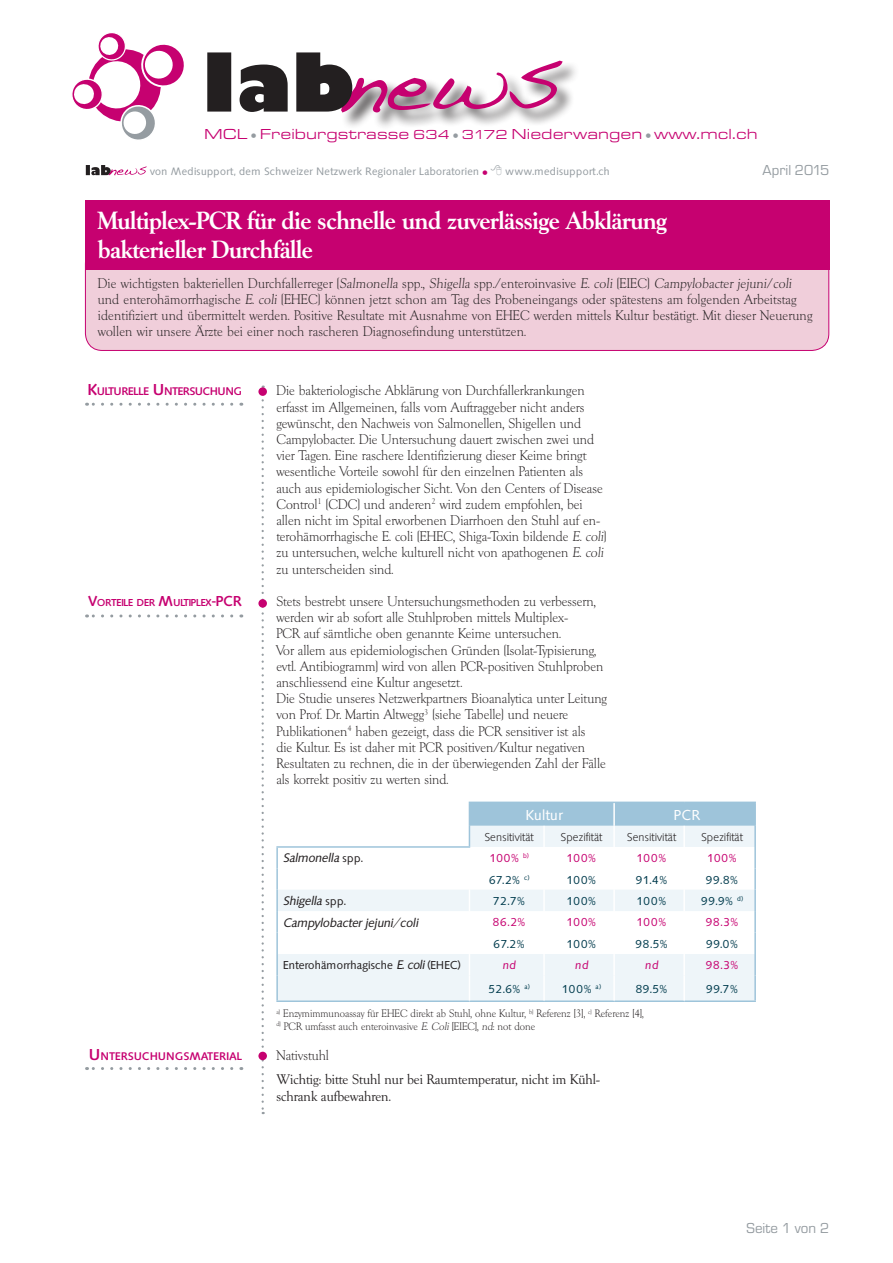
<style>
.page{position:relative;width:893px;height:1263px;background:#fff}
.page>*{position:absolute;margin:0;border:0;box-sizing:border-box;transform-origin:0 0}
.t1{font:600 24px/28.8px "Goudx";letter-spacing:-.015em;color:#fff}
.t2{font:15px "Eurostile T Regu Exte";color:#c60170}
.t3{font:15px "Eurostile T";color:#959ca1}
.t4{font:15px "Saxony";color:#fff}
.t5{font:300 13.5px/16.2px "Goudx";color:#231f20}
.t6{font:13.5px/16.2px "Goudx";color:#231f20}
.t7{font:12px "Saxony";letter-spacing:.02em;color:#003b4d}
.t8{font:italic 12px "Saxony";color:#231f20}
.t9{font:12px "Saxony";letter-spacing:.025em;color:#c60170}
.t10{font:300 12px "Saxony";letter-spacing:-.02em;color:#231f20}
.t11{font:12px "Saxony";letter-spacing:-.02em;color:#231f20}
.t12{font:500 11.55px "Saxony";letter-spacing:-.045em;color:#c60170}
.t13{font:500 11.55px "Saxony";color:#c60170}
.t14{font:11.25px "Saxony";color:#959ca1}
.t15{font:300 10.5px/12.6px "Goudx";color:#231f20}
.t16{font:500 10.5px "Saxony";letter-spacing:-.045em;color:#c60170}
.s1{color:#959ca1}
.s2{font-size:13.5px}
.s3{color:#c60170}
.s4{font-size:16.5px}
.s5{font-size:15px}
.s6{font-style:normal}
.s7{font-style:italic}
</style>
<div class="page">
<svg style="left:72px;top:33px;width:112px;height:107px"></svg>
<div style="left:341px;top:61px;width:239px;height:69px;background:#231f20;opacity:.75"></div>
<svg style="left:207px;top:52px;width:355px;height:60px"></svg>
<svg style="left:86px;top:165px;width:61px;height:10px"></svg>
<svg style="left:262px;top:386px;width:2px;height:728px"></svg>
<svg style="left:87px;top:614px;width:145px;height:3px"></svg>
<div style="left:258px;top:599px;width:9px;height:9px;background:#c60170;border-radius:50%"></div>
<svg style="left:87px;top:403px;width:145px;height:3px"></svg>
<div style="left:258px;top:387px;width:9px;height:9px;background:#c60170;border-radius:50%"></div>
<div style="left:85px;top:247px;width:744px;height:103px;background:#f0ceda;border-radius:17px"></div>
<div style="left:85px;top:247px;width:744px;height:104px;border:1px solid #c60170;border-radius:17px"></div>
<div style="left:85px;top:200px;width:744px;height:69px;background:#c60170"></div>
<svg style="left:278px;top:826px;width:191px;height:174px"></svg>
<hr style="left:469px;top:801px;width:75px;height:2px;background:#9ec4da">
<hr style="left:544px;top:801px;width:70px;height:2px;background:#9ec4da">
<hr style="left:614px;top:801px;width:70px;height:2px;background:#9ec4da">
<hr style="left:684px;top:801px;width:72px;height:2px;background:#9ec4da">
<hr style="left:754px;top:803px;width:2px;height:23px;background:#9ec4da">
<hr style="left:754px;top:826px;width:2px;height:21px;background:#9ec4da">
<hr style="left:276px;top:848px;width:2px;height:20px;background:#9ec4da">
<hr style="left:754px;top:847px;width:2px;height:21px;background:#9ec4da">
<hr style="left:276px;top:868px;width:2px;height:21px;background:#9ec4da">
<hr style="left:754px;top:868px;width:2px;height:21px;background:#9ec4da">
<hr style="left:276px;top:889px;width:2px;height:22px;background:#9ec4da">
<hr style="left:754px;top:889px;width:2px;height:22px;background:#9ec4da">
<hr style="left:276px;top:911px;width:2px;height:21px;background:#9ec4da">
<hr style="left:754px;top:911px;width:2px;height:21px;background:#9ec4da">
<hr style="left:276px;top:932px;width:2px;height:22px;background:#9ec4da">
<hr style="left:754px;top:932px;width:2px;height:22px;background:#9ec4da">
<hr style="left:276px;top:846px;width:194px;height:2px;background:#9ec4da">
<hr style="left:276px;top:954px;width:2px;height:21px;background:#9ec4da">
<hr style="left:754px;top:954px;width:2px;height:21px;background:#9ec4da">
<hr style="left:276px;top:975px;width:2px;height:25px;background:#9ec4da">
<hr style="left:754px;top:975px;width:2px;height:25px;background:#9ec4da">
<hr style="left:276px;top:1000px;width:193px;height:2px;background:#9ec4da">
<hr style="left:469px;top:1000px;width:75px;height:2px;background:#9ec4da">
<hr style="left:544px;top:1000px;width:70px;height:2px;background:#9ec4da">
<hr style="left:614px;top:1000px;width:70px;height:2px;background:#9ec4da">
<hr style="left:684px;top:1000px;width:72px;height:2px;background:#9ec4da">
<svg style="left:469px;top:803px;width:286px;height:197px"></svg>
<hr style="left:543px;top:975px;width:2px;height:25px;background:#fff">
<hr style="left:613px;top:975px;width:2px;height:25px;background:#fff">
<hr style="left:683px;top:975px;width:2px;height:25px;background:#fff">
<svg style="left:87px;top:1067px;width:145px;height:3px"></svg>
<div style="left:258px;top:1052px;width:9px;height:8px;background:#c60170;border-radius:50%"></div>
<p class="t2" style="left:204px;top:126px;width:555px">MCL <span class="s1">■</span> Freiburgstrasse <span class="s2">634</span> <span class="s1">■</span> <span class="s2">3172</span> Niederwangen <span class="s1">■</span> www.mcl.ch</p>
<p class="t14" style="left:150px;top:165px;width:462px">von Medisupport, dem Schweizer Netzwerk Regionaler Laboratorien <span class="s3">■</span> www.medisupport.ch</p>
<p class="t3" style="left:763px;top:162px;width:68px">April 2015</p>
<h1 class="t1" style="left:98px;top:208px;width:571px">Multiplex-PCR für die schnelle und zuverlässige Abklärung bakterieller Durchfälle</h1>
<p class="t5" style="left:98px;top:276px;width:716px">Die wichtigsten bakteriellen Durchfallerreger (Salmonella spp., Shigella spp./enteroinvasive E. coli (EIEC) Campylobacter jejuni/coli und enterohämorrhagische E. coli (EHEC) können jetzt schon am Tag des Probeneingangs oder spätestens am folgenden Arbeitstag identifiziert und übermittelt werden. Positive Resultate mit Ausnahme von EHEC werden mittels Kultur bestätigt. Mit dieser Neuerung wollen wir unsere Ärzte bei einer noch rascheren Diagnosefindung unterstützen.</p>
<p class="t12" style="left:88px;top:385px;width:156px"><span class="s4">K</span>ULTURELLE <span class="s4">U</span> NTERSUCHUNG</p>
<p class="t16" style="left:88px;top:597px;width:154px"><span class="s5">V</span>ORTEILE DER <span class="s5">M</span>ULTIPLEX<span class="s5">-PCR</span></p>
<p class="t13" style="left:89px;top:1049px;width:155px"><span class="s4">U</span> NTERSUCHUNGSMATERIAL</p>
<p class="t5" style="left:276px;top:383px;width:332px">Die bakteriologische Abklärung von Durchfallerkrankungen erfasst im Allgemeinen, falls vom Auftraggeber nicht anders gewünscht, den Nachweis von Salmonellen, Shigellen und Campylobacter. Die Untersuchung dauert zwischen zwei und vier Tagen. Eine raschere Identifizierung dieser Keime bringt wesentliche Vorteile sowohl für den einzelnen Patienten als auch aus epidemiologischer Sicht. Von den Centers of Disease Control<sup>1</sup> (CDC) und anderen<sup>2</sup> wird zudem empfohlen, bei allen nicht im Spital erworbenen Diarrhoen den Stuhl auf en&shy;terohämorrhagische E. coli (EHEC, Shiga-Toxin bildende E. coli) zu untersuchen, welche kulturell nicht von apathogenen E. coli zu unterscheiden sind.</p>
<p class="t5" style="left:276px;top:594px;width:332px">Stets bestrebt unsere Untersuchungsmethoden zu verbessern, werden wir ab sofort alle Stuhlproben mittels Multiplex-<br>PCR auf sämtliche oben genannte Keime untersuchen.<br>Vor allem aus epidemiologischen Gründen (Isolat-Typisierung, evtl. Antibiogramm) wird von allen PCR-positiven Stuhlproben anschliessend eine Kultur angesetzt.<br>Die Studie unseres Netzwerkpartners Bioanalytica unter Leitung von Prof. Dr. Martin Altwegg<sup>3</sup> (siehe Tabelle) und neuere Publikationen<sup>4</sup> haben gezeigt, dass die PCR sensitiver ist als<br>die Kultur. Es ist daher mit PCR positiven/Kultur negativen Resultaten zu rechnen, die in der überwiegenden Zahl der Fälle als korrekt positiv zu werten sind.</p>
<p class="t4" style="left:526px;top:806px;width:39px">Kultur</p>
<p class="t4" style="left:674px;top:806px;width:28px">PCR</p>
<p class="t10" style="left:485px;top:830px;width:51px">Sensitivität</p>
<p class="t10" style="left:561px;top:830px;width:43px">Spezifität</p>
<p class="t10" style="left:627px;top:830px;width:51px">Sensitivität</p>
<p class="t10" style="left:701px;top:830px;width:43px">Spezifität</p>
<p class="t8" style="left:283px;top:851px;width:81px">Salmonella <span class="s6">spp.</span></p>
<p class="t9" style="left:490px;top:852px;width:41px">100% <sup>b)</sup></p>
<p class="t9" style="left:567px;top:852px;width:31px">100%</p>
<p class="t9" style="left:637px;top:852px;width:31px">100%</p>
<p class="t9" style="left:707px;top:852px;width:31px">100%</p>
<p class="t7" style="left:489px;top:873px;width:42px">67.2% <sup>c)</sup></p>
<p class="t7" style="left:567px;top:873px;width:31px">100%</p>
<p class="t7" style="left:636px;top:873px;width:33px">91.4%</p>
<p class="t7" style="left:706px;top:873px;width:34px">99.8%</p>
<p class="t8" style="left:283px;top:894px;width:64px">Shigella <span class="s6">spp.</span></p>
<p class="t7" style="left:493px;top:894px;width:34px">72.7%</p>
<p class="t7" style="left:567px;top:894px;width:31px">100%</p>
<p class="t7" style="left:637px;top:894px;width:31px">100%</p>
<p class="t7" style="left:701px;top:894px;width:44px">99.9% <sup>d)</sup></p>
<p class="t8" style="left:283px;top:915px;width:136px">Campylobacter jejuni/coli</p>
<p class="t9" style="left:493px;top:916px;width:35px">86.2%</p>
<p class="t9" style="left:567px;top:916px;width:31px">100%</p>
<p class="t9" style="left:637px;top:916px;width:31px">100%</p>
<p class="t9" style="left:706px;top:916px;width:34px">98.3%</p>
<p class="t7" style="left:494px;top:937px;width:33px">67.2%</p>
<p class="t7" style="left:567px;top:937px;width:31px">100%</p>
<p class="t7" style="left:635px;top:937px;width:34px">98.5%</p>
<p class="t7" style="left:706px;top:937px;width:34px">99.0%</p>
<p class="t11" style="left:283px;top:959px;width:179px">Enterohämorrhagische <span class="s7">E. coli</span> (EHEC)</p>
<p class="t9" style="left:502px;top:959px;width:17px">nd</p>
<p class="t9" style="left:575px;top:959px;width:17px">nd</p>
<p class="t9" style="left:645px;top:959px;width:17px">nd</p>
<p class="t9" style="left:706px;top:959px;width:34px">98.3%</p>
<p class="t7" style="left:489px;top:982px;width:43px">52.6% <sup>a)</sup></p>
<p class="t7" style="left:562px;top:982px;width:41px">100% <sup>a)</sup></p>
<p class="t7" style="left:636px;top:982px;width:34px">89.5%</p>
<p class="t7" style="left:706px;top:982px;width:34px">99.7%</p>
<p class="t15" style="left:276px;top:1008px;width:369px"><sup>a)</sup> Enzymimmunoassay für EHEC direkt ab Stuhl, ohne Kultur, <sup>b)</sup> Referenz [3], <sup>c)</sup> Referenz [4], <sup>d)</sup> PCR umfasst auch enteroinvasive <span class="s7">E. Coli</span> [EIEC], nd: not done</p>
<p class="t5" style="left:276px;top:1048px;width:54px">Nativstuhl</p>
<p class="t6" style="left:276px;top:1072px;width:325px">Wichtig: bitte Stuhl nur bei Raumtemperatur, nicht im Kühl&shy;schrank aufbewahren.</p>
<p class="t3" style="left:747px;top:1220px;width:84px">Seite 1 von 2</p>
</div>
